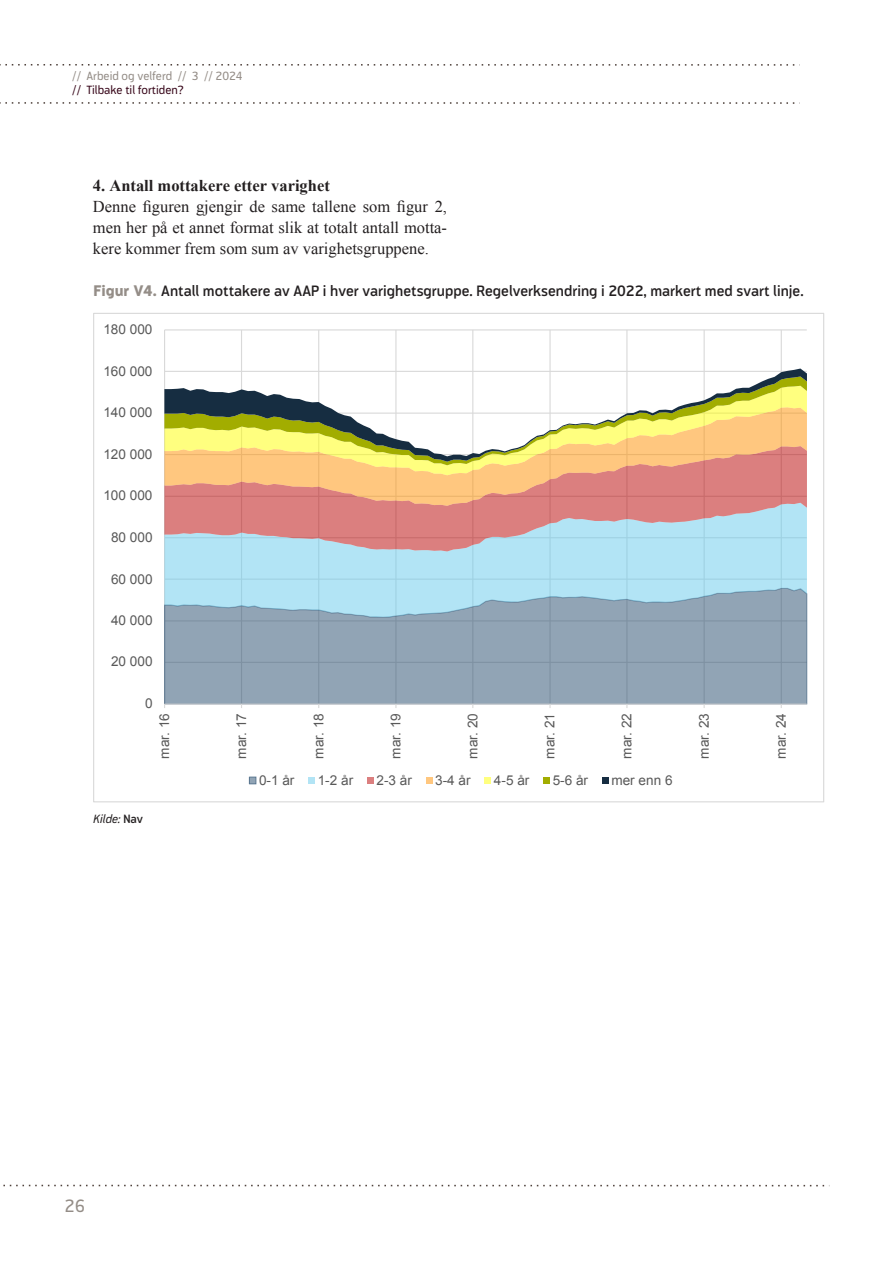
<style>
.page{position:relative;width:893px;height:1263px;background:#fff}
.page>*{position:absolute;margin:0;border:0;box-sizing:border-box;transform-origin:0 0}
.t1{font:18px "Modus";color:#948d87}
.t2{font:16.5px/21px "Times New Roman";color:#231f20;text-align:justify}
.t3{font:700 16.5px "Times New Roman";color:#231f20}
.t4{font:600 15px "Modus";color:#231f20}
.t5{font:13.65px "Arial";color:#595959}
.t6{font:12px "Modus";color:#948d87}
.t7{font:12px "Modus";color:#38071a}
.t8{font:italic 12px "Modus";color:#231f20}
.s1{font-weight:800;color:#948d87}
.s2{font-weight:600;font-style:normal}
</style>
<div class="page">
<svg style="left:0;top:64px;width:795px;height:2px"></svg>
<svg style="left:0;top:102px;width:795px;height:2px"></svg>
<svg style="left:3px;top:1185px;width:822px;height:1px"></svg>
<hr style="left:165px;top:329px;width:642px;height:1px;background:#d9d9d9">
<hr style="left:164px;top:330px;width:1px;height:374px;background:#d9d9d9">
<hr style="left:241px;top:330px;width:1px;height:374px;background:#d9d9d9">
<hr style="left:318px;top:330px;width:1px;height:374px;background:#d9d9d9">
<hr style="left:395px;top:330px;width:1px;height:374px;background:#d9d9d9">
<hr style="left:472px;top:330px;width:1px;height:374px;background:#d9d9d9">
<hr style="left:549px;top:330px;width:2px;height:374px;background:#d9d9d9">
<hr style="left:626px;top:330px;width:1px;height:374px;background:#d9d9d9">
<hr style="left:704px;top:330px;width:1px;height:374px;background:#d9d9d9">
<hr style="left:781px;top:330px;width:1px;height:374px;background:#d9d9d9">
<div style="left:164px;top:593px;width:644px;height:112px;background:#91a4b5"></div>
<svg style="left:164px;top:551px;width:643px;height:66px;background:#a9d5e6"></svg>
<svg style="left:164px;top:506px;width:643px;height:45px;background:#c8abb2"></svg>
<svg style="left:164px;top:475px;width:643px;height:31px;background:#e5967e"></svg>
<svg style="left:164px;top:465px;width:643px;height:10px;background:#f3b57f"></svg>
<svg style="left:164px;top:462px;width:643px;height:3px;background:#f4c37b"></svg>
<svg style="left:164px;top:368px;width:643px;height:94px"></svg>
<hr style="left:165px;top:703px;width:642px;height:2px;background:#d9d9d9">
<div style="left:249px;top:777px;width:7px;height:7px;background:#91a4b5"></div>
<div style="left:249px;top:776px;width:8px;height:8px;border:1px solid #254b6d"></div>
<div style="left:308px;top:777px;width:7px;height:7px;background:#b2e4f5"></div>
<div style="left:367px;top:777px;width:6px;height:7px;background:#db7f7f"></div>
<div style="left:426px;top:777px;width:6px;height:7px;background:#ffc77f"></div>
<div style="left:484px;top:777px;width:7px;height:7px;background:#ffff7f"></div>
<div style="left:543px;top:777px;width:7px;height:7px;background:#a2ad00"></div>
<div style="left:602px;top:777px;width:6px;height:7px;background:#162d41"></div>
<p class="t6" style="left:72px;top:69px;width:172px">// Arbeid og velferd // 3 // 2024</p>
<p class="t7" style="left:72px;top:83px;width:113px">// Tilbake til fortiden?</p>
<p class="t3" style="left:93px;top:174px;width:238px">4. Antall mottakere etter varighet</p>
<p class="t2" style="left:93px;top:196px;width:356px">Denne figuren gjengir de same tallene som figur 2, men her på et annet format slik at totalt antall motta&shy;kere kommer frem som sum av varighetsgruppene.</p>
<p class="t4" style="left:94px;top:282px;width:712px"><span class="s1">Figur V4.</span> Antall mottakere av AAP i hver varighetsgruppe. Regelverksendring i 2022, markert med svart linje.</p>
<p class="t5" style="left:103px;top:320px;width:51px">180 000</p>
<p class="t5" style="left:103px;top:362px;width:51px">160 000</p>
<p class="t5" style="left:103px;top:403px;width:51px">140 000</p>
<p class="t5" style="left:103px;top:445px;width:51px">120 000</p>
<p class="t5" style="left:103px;top:487px;width:51px">100 000</p>
<p class="t5" style="left:111px;top:528px;width:43px">80 000</p>
<p class="t5" style="left:111px;top:570px;width:43px">60 000</p>
<p class="t5" style="left:111px;top:611px;width:43px">40 000</p>
<p class="t5" style="left:111px;top:653px;width:43px">20 000</p>
<p class="t5" style="left:145px;top:694px;width:9px">0</p>
<p class="t8" style="left:94px;top:812px;width:51px">Kilde: <span class="s2">Nav</span></p>
<p class="t5" style="left:155px;top:758px;width:47px;rotate:-90deg">mar. 16</p>
<p class="t5" style="left:233px;top:758px;width:47px;rotate:-90deg">mar. 17</p>
<p class="t5" style="left:310px;top:758px;width:47px;rotate:-90deg">mar. 18</p>
<p class="t5" style="left:387px;top:758px;width:47px;rotate:-90deg">mar. 19</p>
<p class="t5" style="left:464px;top:758px;width:47px;rotate:-90deg">mar. 20</p>
<p class="t5" style="left:541px;top:758px;width:47px;rotate:-90deg">mar. 21</p>
<p class="t5" style="left:618px;top:758px;width:47px;rotate:-90deg">mar. 22</p>
<p class="t5" style="left:695px;top:758px;width:47px;rotate:-90deg">mar. 23</p>
<p class="t5" style="left:772px;top:758px;width:47px;rotate:-90deg">mar. 24</p>
<p class="t5" style="left:259px;top:771px;width:37px">0-1 år</p>
<p class="t5" style="left:318px;top:771px;width:37px">1-2 år</p>
<p class="t5" style="left:376px;top:771px;width:37px">2-3 år</p>
<p class="t5" style="left:435px;top:771px;width:37px">3-4 år</p>
<p class="t5" style="left:494px;top:771px;width:37px">4-5 år</p>
<p class="t5" style="left:553px;top:771px;width:37px">5-6 år</p>
<p class="t5" style="left:611px;top:771px;width:63px">mer enn 6</p>
<h1 class="t1" style="left:65px;top:1195px;width:22px">26</h1>
</div>
